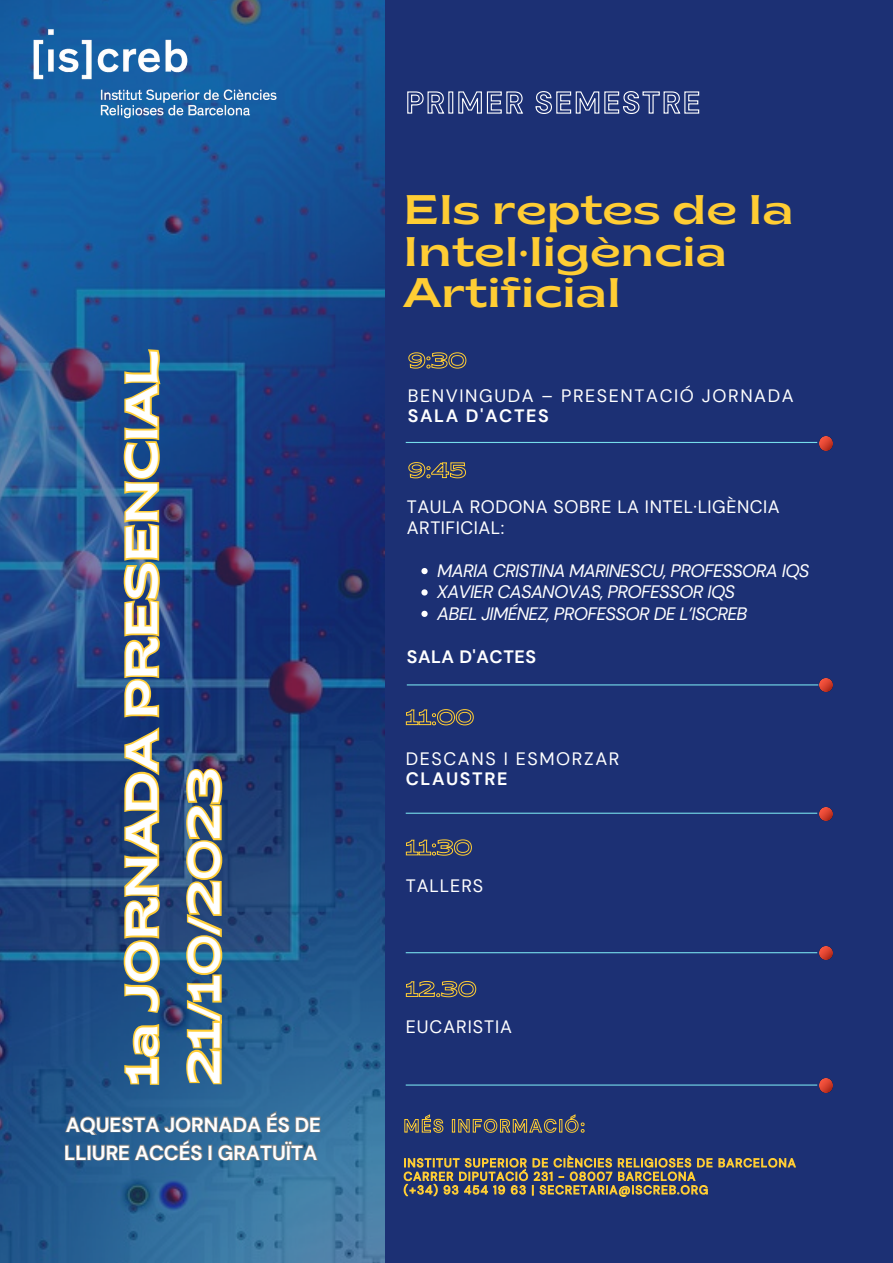
<style>
.page{position:relative;width:893px;height:1263px;background:#1c3074}
.page>*{position:absolute;margin:0;border:0;box-sizing:border-box;transform-origin:0 0}
.t1{font:semi-expanded 45px "Brice";letter-spacing:-.01em;color:#fff}
.t2{font:semi-expanded 41.25px/41.6px "Brice";color:#ffcd34}
.t3{font:700 20.25px/28.1px "DM Sans";color:#fff}
.t4{font:italic 17.92px "DM Sans";letter-spacing:-.035em;color:#fff}
.t5{font:17.92px "DM Sans";letter-spacing:.09em;color:#fff}
.t6{font:17.92px/21.4px "DM Sans";letter-spacing:.03em;color:#fff}
.t7{font:700 17.92px "DM Sans";letter-spacing:.09em;color:#fff}
.t8{font:17.92px "DM Sans";letter-spacing:.055em;color:#fff}
.t9{font:700 17.92px "DM Sans";letter-spacing:.03em;color:#fff}
</style>
<div class="page">
<img style="left:0;top:0;width:384px;height:1263px">
<img style="left:22px;top:18px;width:264px;height:113px">
<hr style="left:406px;top:442px;width:411px;height:1px;background:#76dcea">
<hr style="left:407px;top:684px;width:411px;height:1px;background:#76dcea">
<hr style="left:406px;top:813px;width:411px;height:1px;background:#76dcea">
<hr style="left:406px;top:1084px;width:411px;height:1px;background:#76dcea">
<hr style="left:406px;top:952px;width:411px;height:1px;background:#76dcea">
<svg style="left:819px;top:437px;width:13px;height:13px"></svg>
<svg style="left:407px;top:91px;width:293px;height:23px"></svg>
<svg style="left:404px;top:1114px;width:181px;height:19px"></svg>
<svg style="left:403px;top:1155px;width:393px;height:42px"></svg>
<svg style="left:122px;top:347px;width:41px;height:739px"></svg>
<svg style="left:184px;top:766px;width:40px;height:320px"></svg>
<svg style="left:64px;top:1110px;width:257px;height:52px"></svg>
<svg style="left:421px;top:568px;width:6px;height:6px"></svg>
<svg style="left:421px;top:589px;width:6px;height:6px"></svg>
<svg style="left:421px;top:611px;width:6px;height:6px"></svg>
<svg style="left:408px;top:352px;width:59px;height:17px"></svg>
<svg style="left:408px;top:462px;width:58px;height:17px"></svg>
<svg style="left:405px;top:839px;width:67px;height:17px"></svg>
<svg style="left:405px;top:709px;width:69px;height:17px"></svg>
<svg style="left:405px;top:981px;width:71px;height:16px"></svg>
<img style="left:819px;top:678px;width:13px;height:14px">
<svg style="left:819px;top:807px;width:13px;height:13px"></svg>
<svg style="left:819px;top:946px;width:13px;height:13px"></svg>
<svg style="left:819px;top:1079px;width:13px;height:13px"></svg>
<p class="t1" style="left:124px;top:1084px;width:736px;rotate:-90deg">1a JORNADA PRESENCIAL</p>
<p class="t1" style="left:186px;top:1084px;width:318px;rotate:-90deg">21/10/2023</p>
<p class="t3" style="left:64px;top:1110px;width:258px">AQUESTA JORNADA ÉS DE<br>LLIURE ACCÉS I GRATUÏTA</p>
<p class="t2" style="left:403px;top:193px;width:392px">Els reptes de la<br>Intel·ligència<br>Artificial</p>
<p class="t5" style="left:408px;top:384px;width:387px">BENVINGUDA – PRESENTACIÓ JORNADA</p>
<p class="t7" style="left:408px;top:404px;width:143px">SALA D'ACTES</p>
<p class="t6" style="left:407px;top:496px;width:374px">TAULA RODONA SOBRE LA INTEL·LIGÈNCIA<br>ARTIFICIAL:</p>
<p class="t4" style="left:437px;top:559px;width:374px">MARIA CRISTINA MARINESCU, PROFESSORA IQS</p>
<p class="t4" style="left:437px;top:580px;width:299px">XAVIER CASANOVAS, PROFESSOR IQS</p>
<p class="t4" style="left:437px;top:602px;width:312px">ABEL JIMÉNEZ, PROFESSOR DE L’ISCREB</p>
<p class="t9" style="left:407px;top:645px;width:131px">SALA D'ACTES</p>
<p class="t5" style="left:406px;top:747px;width:215px">DESCANS I ESMORZAR</p>
<p class="t7" style="left:406px;top:767px;width:103px">CLAUSTRE</p>
<p class="t8" style="left:406px;top:875px;width:79px">TALLERS</p>
<p class="t8" style="left:406px;top:1015px;width:108px">EUCARISTIA</p>
</div>
